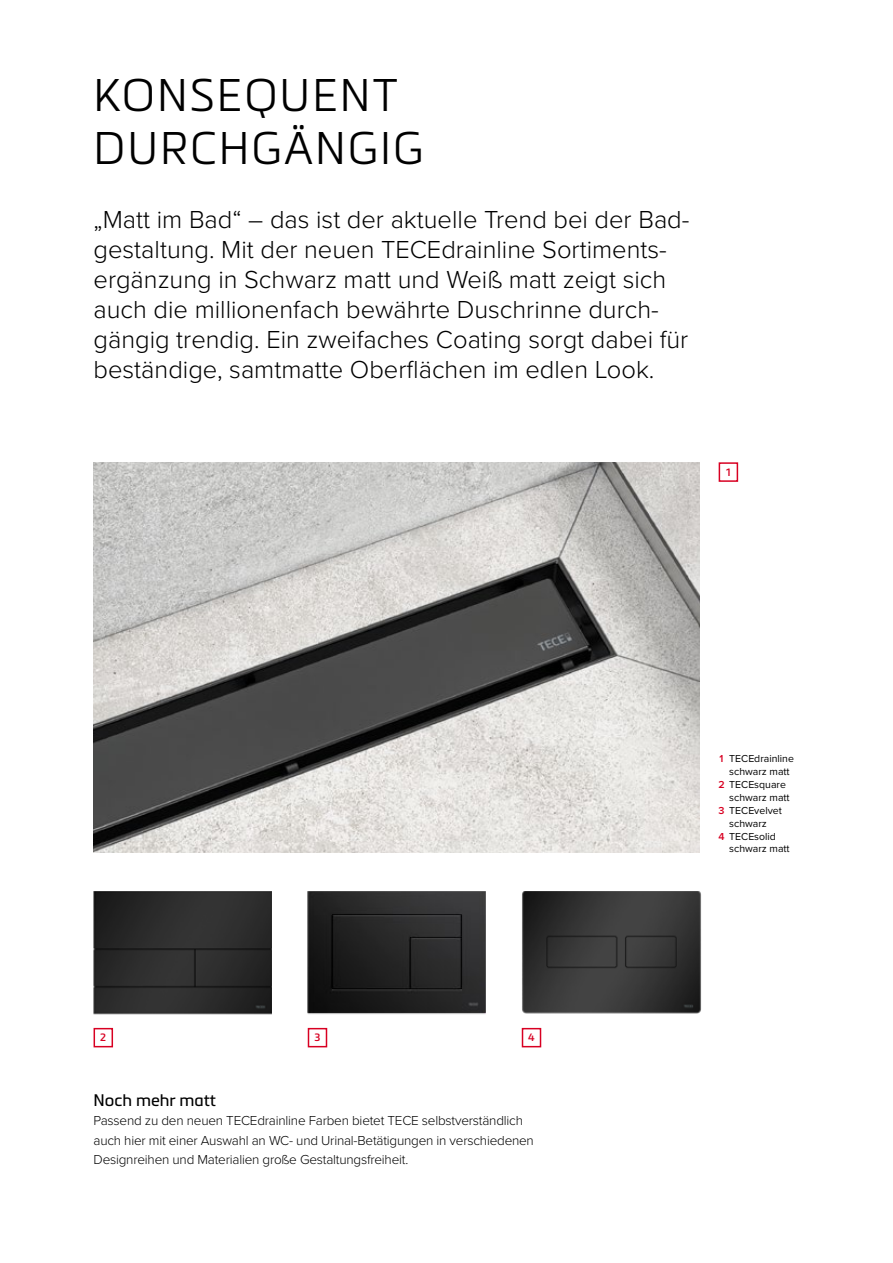
<style>
.page{position:relative;width:893px;height:1263px;background:#fff}
.page>*{position:absolute;margin:0;border:0;box-sizing:border-box;transform-origin:0 0}
.t1{font:300 45px/52.5px "Metronic Pro";letter-spacing:.045em;color:#000}
.t2{font:300 25.5px/30px "Proxima Nova";color:#000}
.t3{font:16.5px "Metronic Pro";color:#000}
.t4{font:300 13.5px/19.5px "Proxima Nova";letter-spacing:-.015em;color:#000}
.t5{font:10.5px "Proxima Nova";color:#000}
.t6{font:600 10.5px "Metronic Pro";color:#d80022}
.s1{font-weight:600;color:#d80022}
</style>
<div class="page">
<img style="left:93px;top:462px;width:607px;height:390px">
<img style="left:94px;top:891px;width:178px;height:124px">
<img style="left:308px;top:891px;width:178px;height:123px">
<img style="left:522px;top:891px;width:180px;height:123px">
<div style="left:719px;top:462px;width:19px;height:20px;border:2px solid #d80022"></div>
<div style="left:94px;top:1028px;width:19px;height:19px;border:2px solid #d80022"></div>
<div style="left:308px;top:1028px;width:19px;height:19px;border:2px solid #d80022"></div>
<div style="left:522px;top:1028px;width:19px;height:19px;border:2px solid #d80022"></div>
<h1 class="t1" style="left:94px;top:67px;width:331px">KONSEQUENT<br>DURCHGÄNGIG</h1>
<p class="t2" style="left:94px;top:204px;width:597px">„Matt im Bad“ – das ist der aktuelle Trend bei der Bad&shy;gestaltung. Mit der neuen TECEdrainline Sortiments&shy;ergänzung in Schwarz matt und Weiß matt zeigt sich auch die millionenfach bewährte Duschrinne durch&shy;gängig trendig. Ein zweifaches Coating sorgt dabei für beständige, samtmatte Oberflächen im edlen Look.</p>
<p class="t6" style="left:725px;top:466px;width:8px">1</p>
<p class="t6" style="left:100px;top:1031px;width:8px">2</p>
<p class="t6" style="left:314px;top:1031px;width:8px">3</p>
<p class="t6" style="left:528px;top:1031px;width:8px">4</p>
<p class="t3" style="left:94px;top:1088px;width:124px">Noch mehr matt</p>
<p class="t4" style="left:94px;top:1110px;width:442px">Passend zu den neuen TECEdrainline Farben bietet TECE selbstverständlich auch hier mit einer Auswahl an WC- und Urinal-Betätigungen in verschiedenen<br>Designreihen und Materialien große Gestaltungsfreiheit.</p>
<p class="t5" style="left:719px;top:751px;width:77px"><span class="s1">1</span> TECEdrainline</p>
<p class="t5" style="left:729px;top:764px;width:62px">schwarz matt</p>
<p class="t5" style="left:719px;top:776px;width:69px"><span class="s1">2</span> TECEsquare</p>
<p class="t5" style="left:729px;top:789px;width:62px">schwarz matt</p>
<p class="t5" style="left:719px;top:802px;width:65px"><span class="s1">3</span> TECEvelvet</p>
<p class="t5" style="left:729px;top:815px;width:39px">schwarz</p>
<p class="t5" style="left:719px;top:828px;width:59px"><span class="s1">4</span> TECEsolid</p>
<p class="t5" style="left:729px;top:841px;width:62px">schwarz matt</p>
</div>
